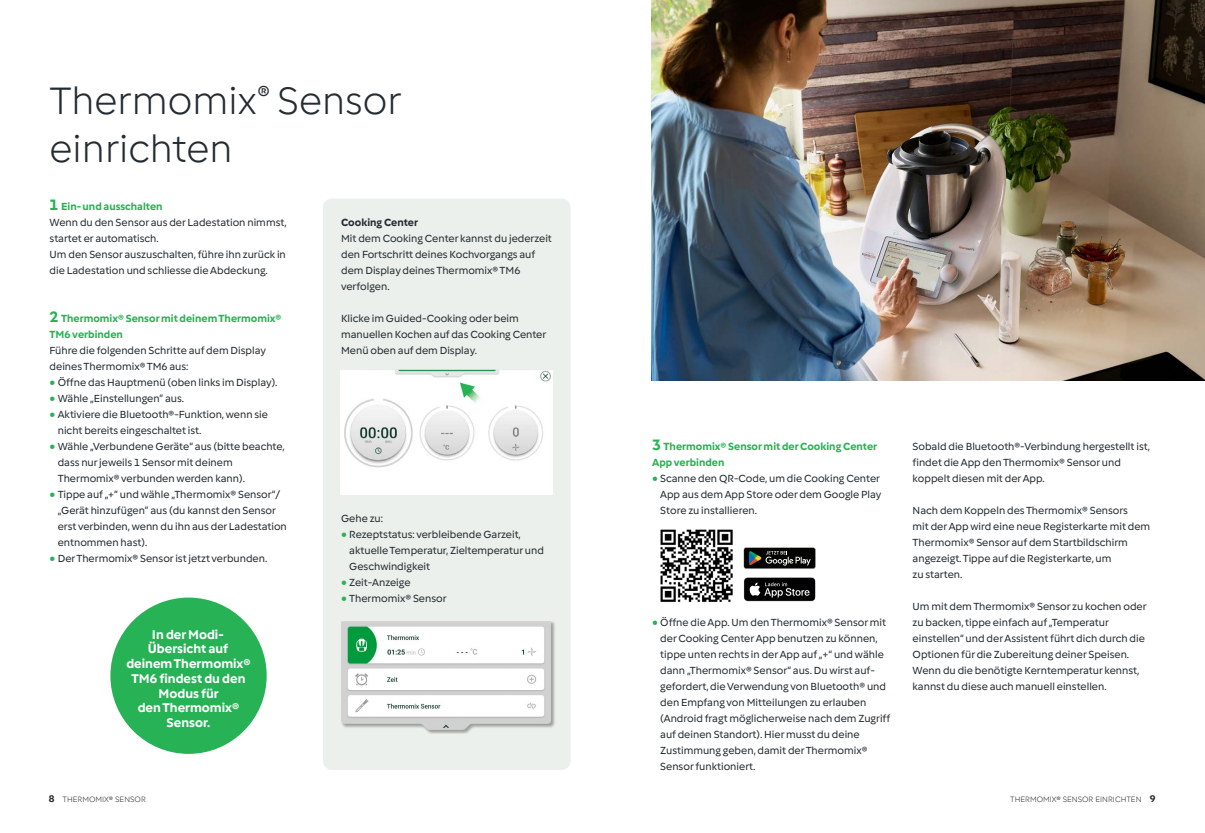
<style>
.page{position:relative;width:1205px;height:833px;background:#fff}
.page>*{position:absolute;margin:0;border:0;box-sizing:border-box;transform-origin:0 0}
.s_headline_1{font:300 40px/48px "Vorwerk";color:#242b31}
.s_eye_catcher__text_10_5pt{font:700 13.12px/14.8px "Vorwerk";color:#fff;text-align:center}
.s_copy{font:10.75px/16px "Vorwerk";color:#242b31}
.s_headline_3_green__with_big_numbering{font:700 10.75px/16px "Vorwerk";color:#27b255}
.s_copy-2{font:700 10.75px "Vorwerk";color:#242b31}
.s_runningTitle{font:300 8.12px "Vorwerk";color:#242b31}
.s1{font-size:15.62px}
.s2{font-family:"Source Sans 3";font-size:9.75px;color:#27b255}
.s3{font-weight:700;font-size:10px}
</style>
<div class="page">
<div style="left:323px;top:198px;width:247px;height:572px;background:#ebf0ec;border-radius:9px"></div>
<img style="left:341px;top:370px;width:212px;height:124px">
<div style="left:340px;top:620px;width:215px;height:114px;background:#231f20;opacity:.38"></div>
<img style="left:341px;top:621px;width:210px;height:109px">
<img style="left:651px;top:0;width:554px;height:380px">
<svg style="left:743px;top:547px;width:72px;height:22px;background:#313431"></svg>
<svg style="left:744px;top:577px;width:71px;height:24px;background:#2d2d2d"></svg>
<div style="left:110px;top:597px;width:157px;height:157px;background:#27b255;border-radius:50%"></div>
<img style="left:660px;top:529px;width:73px;height:73px">
<p class="s_headline_1" style="left:50px;top:75px;width:353px">Thermomix® Sensor einrichten</p>
<p class="s_headline_3_green__with_big_numbering" style="left:50px;top:198px;width:114px"><span class="s1">1</span> Ein- und ausschalten</p>
<p class="s_copy" style="left:50px;top:214px;width:238px">Wenn du den Sensor aus der Ladestation nimmst, startet er automatisch.</p>
<p class="s_copy" style="left:50px;top:246px;width:238px">Um den Sensor auszuschalten, führe ihn zurück in die Ladestation und schliesse die Abdeckung.</p>
<p class="s_headline_3_green__with_big_numbering" style="left:50px;top:310px;width:233px"><span class="s1">2</span> Thermomix® Sensor mit deinem Thermomix®<br>TM6 verbinden</p>
<p class="s_copy" style="left:50px;top:342px;width:218px">Führe die folgenden Schritte auf dem Display deines Thermomix® TM6 aus:</p>
<p class="s_copy" style="left:50px;top:374px;width:229px"><span class="s2">●</span> Öffne das Hauptmenü (oben links im Display).</p>
<p class="s_copy" style="left:50px;top:390px;width:136px"><span class="s2">●</span> Wähle „Einstellungen” aus.</p>
<p class="s_copy" style="left:58px;top:406px;width:212px;text-indent:-8px"><span class="s2">●</span> Aktiviere die Bluetooth®-Funktion, wenn sie nicht bereits eingeschaltet ist.</p>
<p class="s_copy" style="left:58px;top:438px;width:228px;text-indent:-8px"><span class="s2">●</span> Wähle „Verbundene Geräte“ aus (bitte beachte, dass nur jeweils 1 Sensor mit deinem<br>Thermomix® verbunden werden kann).</p>
<p class="s_copy" style="left:58px;top:486px;width:231px;text-indent:-8px"><span class="s2">●</span> Tippe auf „+“ und wähle „Thermomix® Sensor“/ „Gerät hinzufügen” aus (du kannst den Sensor erst verbinden, wenn du ihn aus der Ladestation entnommen hast).</p>
<p class="s_copy" style="left:50px;top:550px;width:219px"><span class="s2">●</span> Der Thermomix® Sensor ist jetzt verbunden.</p>
<p class="s_eye_catcher__text_10_5pt" style="left:126px;top:626px;width:126px">In der Modi-<br>Übersicht auf deinem Thermomix®<br>TM6 findest du den<br>Modus für<br>den Thermomix®<br>Sensor.</p>
<p class="s_runningTitle" style="left:49px;top:794px;width:99px"><span class="s3">8</span> THERMOMIX® SENSOR</p>
<p class="s_copy-2" style="left:341px;top:215px;width:78px">Cooking Center</p>
<p class="s_copy" style="left:341px;top:230px;width:212px">Mit dem Cooking Center kannst du jederzeit den Fortschritt deines Kochvorgangs auf dem Display deines Thermomix® TM6 verfolgen.</p>
<p class="s_copy" style="left:341px;top:310px;width:207px">Klicke im Guided-Cooking oder beim manuellen Kochen auf das Cooking Center<br>Menü oben auf dem Display.</p>
<p class="s_copy" style="left:341px;top:510px;width:43px">Gehe zu:</p>
<p class="s_copy" style="left:349px;top:526px;width:196px;text-indent:-8px"><span class="s2">●</span> Rezeptstatus: verbleibende Garzeit, aktuelle Temperatur, Zieltemperatur und<br>Geschwindigkeit</p>
<p class="s_copy" style="left:341px;top:574px;width:71px"><span class="s2">●</span> Zeit-Anzeige</p>
<p class="s_copy" style="left:341px;top:590px;width:107px"><span class="s2">●</span> Thermomix® Sensor</p>
<p class="s_headline_3_green__with_big_numbering" style="left:652px;top:438px;width:227px"><span class="s1">3</span> Thermomix® Sensor mit der Cooking Center<br>App verbinden</p>
<p class="s_copy" style="left:660px;top:470px;width:223px;text-indent:-8px"><span class="s2">●</span> Scanne den QR-Code, um die Cooking Center<br>App aus dem App Store oder dem Google Play<br>Store zu installieren.</p>
<p class="s_copy" style="left:660px;top:614px;width:231px;text-indent:-8px"><span class="s2">●</span> Öffne die App. Um den Thermomix® Sensor mit der Cooking Center App benutzen zu können, tippe unten rechts in der App auf „+“ und wähle dann „Thermomix® Sensor“ aus. Du wirst auf&shy;gefordert, die Verwendung von Bluetooth® und den Empfang von Mitteilungen zu erlauben (Android fragt möglicherweise nach dem Zugriff auf deinen Standort). Hier musst du deine Zustimmung geben, damit der Thermomix® Sensor funktioniert.</p>
<p class="s_copy" style="left:912px;top:438px;width:239px">Sobald die Bluetooth®-Verbindung hergestellt ist, findet die App den Thermomix® Sensor und koppelt diesen mit der App.</p>
<p class="s_copy" style="left:912px;top:502px;width:239px">Nach dem Koppeln des Thermomix® Sensors<br>mit der App wird eine neue Registerkarte mit dem Thermomix® Sensor auf dem Startbildschirm angezeigt. Tippe auf die Registerkarte, um<br>zu starten.</p>
<p class="s_copy" style="left:912px;top:598px;width:235px">Um mit dem Thermomix® Sensor zu kochen oder zu backen, tippe einfach auf „Temperatur einstellen“ und der Assistent führt dich durch die Optionen für die Zubereitung deiner Speisen.<br>Wenn du die benötigte Kerntemperatur kennst, kannst du diese auch manuell einstellen.</p>
<p class="s_runningTitle" style="left:1010px;top:794px;width:147px">THERMOMIX® SENSOR EINRICHTEN <span class="s3">9</span></p>
</div>
